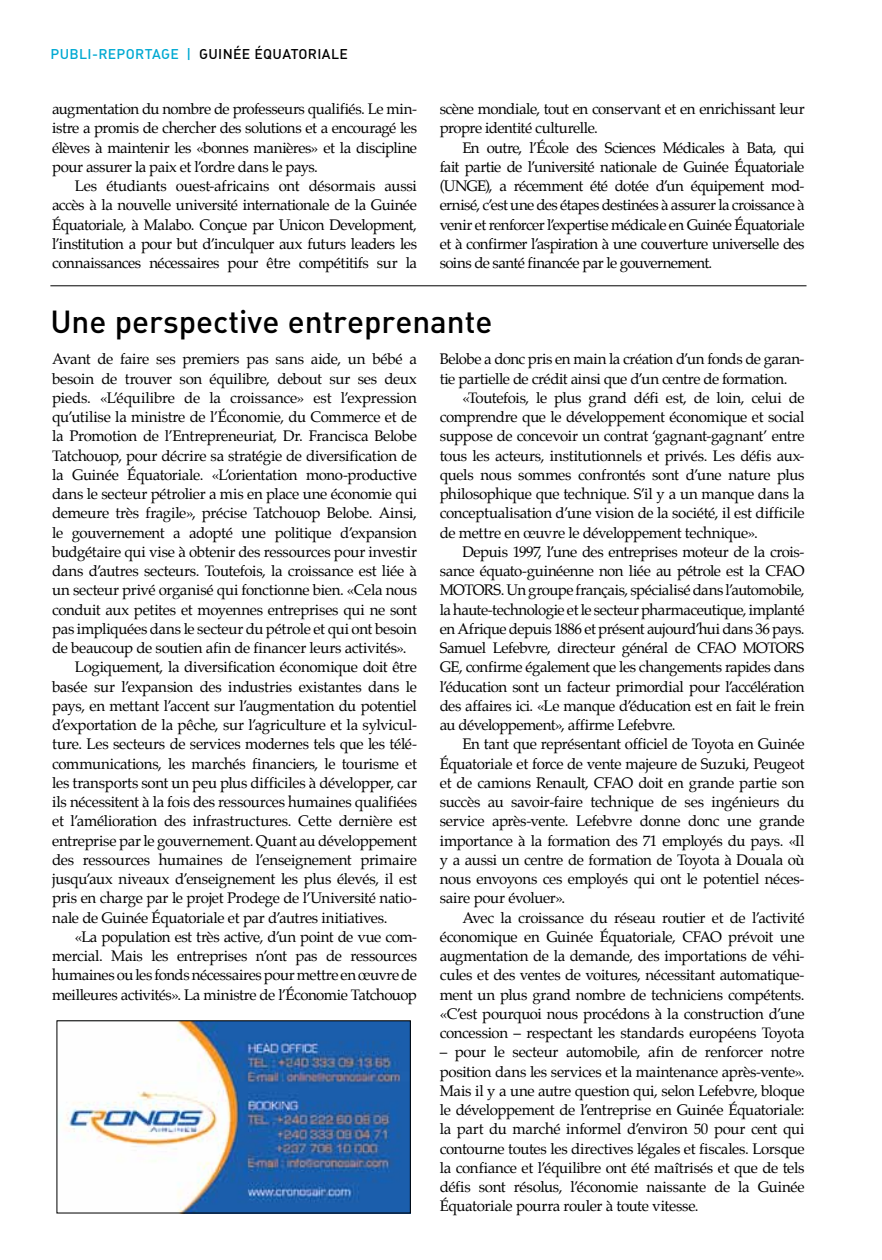
<style>
.page{position:relative;width:882px;height:1260px;background:#fff}
.page>*{position:absolute;margin:0;border:0;box-sizing:border-box;transform-origin:0 0}
.t1{font:31.5px "DIN Medium Alternate";color:#000}
.t2{font:15.05px/19.2px "Palatino";letter-spacing:-.025em;color:#000;text-align:justify}
.t3{font:14px "DIN Medium Alternate";letter-spacing:.025em;color:#000}
.s1{color:#00a9d2}
</style>
<div class="page">
<img style="left:59px;top:1023px;width:350px;height:188px">
<hr style="left:50px;top:286px;width:757px;height:1px;background:#000">
<p class="t3" style="left:51px;top:45px;width:232px"><span class="s1">Publi-reportage |</span> GUI NÉE ÉQUATORIALE</p>
<p class="t2" style="left:52px;top:99px;width:366px">augmentation du nombre de professeurs qualifiés. Le min&shy;istre a promis de chercher des solutions et a encouragé les élèves à maintenir les «bonnes manières» et la discipline pour assurer la paix et l’ordre dans le pays.</p>
<p class="t2" style="left:52px;top:176px;width:366px;text-indent:23px">Les étudiants ouest-africains ont désormais aussi accès à la nouvelle université internationale de la Guinée Équatoriale, à Malabo. Conçue par Unicon Development, l’institution a pour but d’inculquer aux futurs leaders les connaissances nécessaires pour être compétitifs sur la</p>
<p class="t2" style="left:440px;top:99px;width:366px">scène mondiale, tout en conservant et en enrichissant leur propre identité culturelle.</p>
<p class="t2" style="left:440px;top:138px;width:366px;text-indent:23px">En outre, l’École des Sciences Médicales à Bata, qui fait partie de l’université nationale de Guinée Équatoriale (UNGE), a récemment été dotée d’un équipement mod&shy;ernisé, c’est une des étapes destinées à assurer la croissance à venir et renforcer l’expertise médicale en Guinée Équatoriale et à confirmer l’aspiration à une couverture universelle des soins de santé financée par le gouvernement.</p>
<h1 class="t1" style="left:50px;top:301px;width:444px">U ne perspective entreprenante</h1>
<p class="t2" style="left:52px;top:350px;width:366px">Avant de faire ses premiers pas sans aide, un bébé a</p>
<p class="t2" style="left:52px;top:369px;width:366px">besoin de trouver son équilibre, debout sur ses deux</p>
<p class="t2" style="left:52px;top:388px;width:366px">pieds. «L’équilibre de la croissance» est l’expression</p>
<p class="t2" style="left:52px;top:407px;width:366px">qu’utilise la ministre de l’Économie, du Commerce et de</p>
<p class="t2" style="left:52px;top:427px;width:366px">la Promotion de l’Entrepreneuriat, Dr. Francisca Belobe</p>
<p class="t2" style="left:52px;top:446px;width:366px">Tatchouop, pour décrire sa stratégie de diversification de</p>
<p class="t2" style="left:52px;top:465px;width:366px">la Guinée Équatoriale. «L’orientation mono-productive</p>
<p class="t2" style="left:52px;top:484px;width:366px">dans le secteur pétrolier a mis en place une économie qui</p>
<p class="t2" style="left:52px;top:504px;width:366px">demeure très fragile», précise Tatchouop Belobe. Ainsi,</p>
<p class="t2" style="left:52px;top:523px;width:366px">le gouvernement a adopté une politique d’expansion</p>
<p class="t2" style="left:52px;top:542px;width:366px">budgétaire qui vise à obtenir des ressources pour investir</p>
<p class="t2" style="left:52px;top:561px;width:366px">dans d’autres secteurs. Toutefois, la croissance est liée à</p>
<p class="t2" style="left:52px;top:581px;width:366px">un secteur privé organisé qui fonctionne bien. «Cela nous</p>
<p class="t2" style="left:52px;top:600px;width:366px">conduit aux petites et moyennes entreprises qui ne sont</p>
<p class="t2" style="left:52px;top:619px;width:366px">pas impliquées dans le secteur du pétrole et qui ont besoin</p>
<p class="t2" style="left:52px;top:638px;width:356px">de beaucoup de soutien afin de financer leurs activités».</p>
<p class="t2" style="left:75px;top:658px;width:344px">Logiquement, la diversification économique doit être</p>
<p class="t2" style="left:52px;top:677px;width:366px">basée sur l’expansion des industries existantes dans le</p>
<p class="t2" style="left:52px;top:696px;width:366px">pays, en mettant l’accent sur l’augmentation du potentiel</p>
<p class="t2" style="left:52px;top:715px;width:366px">d’exportation de la pêche, sur l’agriculture et la sylvicul-</p>
<p class="t2" style="left:52px;top:735px;width:366px">ture. Les secteurs de services modernes tels que les télé-</p>
<p class="t2" style="left:52px;top:754px;width:366px">communications, les marchés financiers, le tourisme et</p>
<p class="t2" style="left:52px;top:773px;width:366px">les transports sont un peu plus difficiles à développer, car</p>
<p class="t2" style="left:52px;top:792px;width:366px">ils nécessitent à la fois des ressources humaines qualifiées</p>
<p class="t2" style="left:52px;top:812px;width:366px">et l’amélioration des infrastructures. Cette dernière est</p>
<p class="t2" style="left:52px;top:831px;width:366px">entreprise par le gouvernement. Quant au développement</p>
<p class="t2" style="left:52px;top:850px;width:366px">des ressources humaines de l’enseignement primaire</p>
<p class="t2" style="left:52px;top:869px;width:366px">jusqu’aux niveaux d’enseignement les plus élevés, il est</p>
<p class="t2" style="left:52px;top:889px;width:366px">pris en charge par le projet Prodege de l’Université natio-</p>
<p class="t2" style="left:52px;top:908px;width:337px">nale de Guinée Équatoriale et par d’autres initiatives.</p>
<p class="t2" style="left:75px;top:927px;width:344px">«La population est très active, d’un point de vue com-</p>
<p class="t2" style="left:52px;top:946px;width:366px">mercial. Mais les entreprises n’ont pas de ressources</p>
<p class="t2" style="left:52px;top:965px;width:366px">humaines ou les fonds nécessaires pour mettre en œuvre de</p>
<p class="t2" style="left:52px;top:985px;width:366px">meilleures activités». La ministre de l’Économie Tatchouop</p>
<p class="t2" style="left:440px;top:350px;width:366px">Belobe a donc pris en main la création d’un fonds de garan&shy;tie partielle de crédit ainsi que d’un centre de formation.</p>
<p class="t2" style="left:440px;top:388px;width:366px;text-indent:23px">«Toutefois, le plus grand défi est, de loin, celui de comprendre que le développement économique et social suppose de concevoir un contrat ‘gagnant-gagnant’ entre tous les acteurs, institutionnels et privés. Les défis aux&shy;quels nous sommes confrontés sont d’une nature plus philosophique que technique. S’il y a un manque dans la conceptualisation d’une vision de la société, il est difficile de mettre en œuvre le développement technique».</p>
<p class="t2" style="left:440px;top:542px;width:366px;text-indent:23px">Depuis 1997, l’une des entreprises moteur de la crois&shy;sance équato-guinéenne non liée au pétrole est la CFAO MOTORS. Un groupe français, spécialisé dans l’automobile, la haute-technologie et le secteur pharmaceutique, implanté en Afrique depuis 1886 et présent aujourd’hui dans 36 pays.<br>Samuel Lefebvre, directeur général de CFAO MOTORS GE, confirme également que les changements rapides dans l’éducation sont un facteur primordial pour l’accélération des affaires ici. «Le manque d’éducation est en fait le frein au développement», affirme Lefebvre.</p>
<p class="t2" style="left:440px;top:734px;width:366px;text-indent:23px">En tant que représentant officiel de Toyota en Guinée Équatoriale et force de vente majeure de Suzuki, Peugeot et de camions Renault, CFAO doit en grande partie son succès au savoir-faire technique de ses ingénieurs du service après-vente. Lefebvre donne donc une grande importance à la formation des 71 employés du pays. «Il y a aussi un centre de formation de Toyota à Douala où nous envoyons ces employés qui ont le potentiel néces&shy;saire pour évoluer».</p>
<p class="t2" style="left:440px;top:908px;width:366px;text-indent:23px">Avec la croissance du réseau routier et de l’activité économique en Guinée Équatoriale, CFAO prévoit une augmentation de la demande, des importations de véhi&shy;cules et des ventes de voitures, nécessitant automatique&shy;ment un plus grand nombre de techniciens compétents. «C’est pourquoi nous procédons à la construction d’une concession – respectant les standards européens Toyota</p>
<p class="t2" style="left:440px;top:1042px;width:366px">– pour le secteur automobile, afin de renforcer notre position dans les services et la maintenance après-vente».<br>Mais il y a une autre question qui, selon Lefebvre, bloque le développement de l’entreprise en Guinée Équatoriale: la part du marché informel d’environ 50 pour cent qui contourne toutes les directives légales et fiscales. Lorsque la confiance et l’équilibre ont été maîtrisés et que de tels défis sont résolus, l’économie naissante de la Guinée Équatoriale pourra rouler à toute vitesse.</p>
</div>
